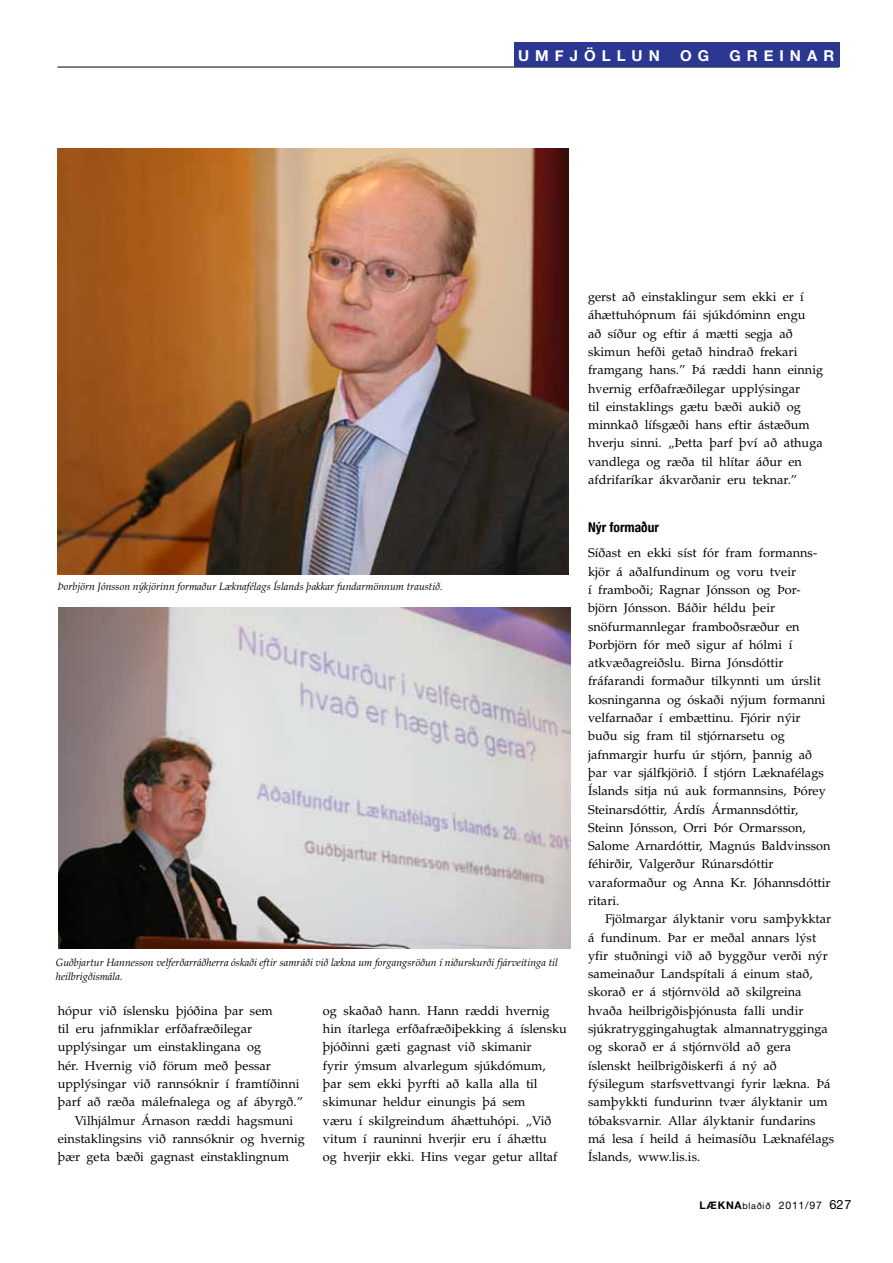
<style>
.page{position:relative;width:893px;height:1263px;background:#fff}
.page>*{position:absolute;margin:0;border:0;box-sizing:border-box;transform-origin:0 0}
.t1{font:700 15px "Helvetica Neue";letter-spacing:.4em;color:#fff}
.t2{font:700 condensed 13.5px "Helvetica Neue";color:#000}
.t3{font:12.75px/18.3px "Palatino";color:#000}
.t4{font:italic 10.5px/13.5px "Palatino";color:#000}
.t5{font:10.5px "Helvetica Neue";letter-spacing:.075em;color:#000}
.t6{font:700 10.5px "Helvetica Neue";color:#000}
.s1{font-size:9px}
.s2{font-size:12.75px}
</style>
<div class="page">
<hr style="left:57px;top:67px;width:782px;height:1px;background:#000">
<div style="left:514px;top:42px;width:325px;height:25px;background:#2c3791"></div>
<img style="left:58px;top:608px;width:513px;height:340px">
<img style="left:57px;top:148px;width:512px;height:426px">
<p class="t1" style="left:518px;top:46px;width:141px">UMFJÖLL UN</p>
<p class="t1" style="left:680px;top:46px;width:31px">O G</p>
<p class="t1" style="left:730px;top:46px;width:64px">GREINA</p>
<p class="t1" style="left:823px;top:46px;width:12px">R</p>
<p class="t4" style="left:57px;top:580px;width:387px">Þorbjörn Jónsson nýkjörinn formaður Læknafélags Íslands þakkar fundarmönnum traustið.</p>
<p class="t4" style="left:56px;top:956px;width:504px">Guðbjartur Hannesson velferðarráðherra óskaði eftir samráði við lækna um forgangsröðun í niðurskurði fjárveitinga til heilbrigðismála.</p>
<p class="t3" style="left:58px;top:1001px;width:216px">hópur við íslensku þjóðina þar sem</p>
<p class="t3" style="left:58px;top:1020px;width:196px">til eru jafnmiklar erfðafræðilegar</p>
<p class="t3" style="left:58px;top:1038px;width:205px">upplýsingar um einstaklingana og</p>
<p class="t3" style="left:58px;top:1056px;width:215px">hér. Hvernig við förum með þessar</p>
<p class="t3" style="left:58px;top:1075px;width:243px">upplýsingar við rannsóknir í framtíðinni</p>
<p class="t3" style="left:58px;top:1093px;width:247px">þarf að ræða málefnalega og af ábyrgð.”</p>
<p class="t3" style="left:75px;top:1111px;width:220px">Vilhjálmur Árnason ræddi hagsmuni</p>
<p class="t3" style="left:58px;top:1130px;width:249px">einstaklingsins við rannsóknir og hvernig</p>
<p class="t3" style="left:58px;top:1148px;width:233px">þær geta bæði gagnast einstaklingnum</p>
<p class="t3" style="left:323px;top:1001px;width:245px">og skaðað hann. Hann ræddi hvernig hin ítarlega erfðafræðiþekking á íslensku þjóðinni gæti gagnast við skimanir<br>fyrir ýmsum alvarlegum sjúkdómum, þar sem ekki þyrfti að kalla alla til skimunar heldur einungis þá sem<br>væru í skilgreindum áhættuhópi. „Við vitum í rauninni hverjir eru í áhættu<br>og hverjir ekki. Hins vegar getur alltaf</p>
<p class="t3" style="left:588px;top:288px;width:237px">gerst að einstaklingur sem ekki er í áhættuhópnum fái sjúkdóminn engu<br>að síður og eftir á mætti segja að skimun hefði getað hindrað frekari framgang hans.” Þá ræddi hann einnig hvernig erfðafræðilegar upplýsingar<br>til einstaklings gætu bæði aukið og minnkað lífsgæði hans eftir ástæðum hverju sinni. „Þetta þarf því að athuga vandlega og ræða til hlítar áður en afdrifaríkar ákvarðanir eru teknar.”</p>
<p class="t2" style="left:588px;top:519px;width:72px">Nýr formaður</p>
<p class="t3" style="left:588px;top:544px;width:244px">Síðast en ekki síst fór fram formanns&shy;kjör á aðalfundinum og voru tveir<br>í framboði; Ragnar Jónsson og Þor&shy;björn Jónsson. Báðir héldu þeir snöfurmannlegar framboðsræður en Þorbjörn fór með sigur af hólmi í atkvæðagreiðslu. Birna Jónsdóttir fráfarandi formaður tilkynnti um úrslit kosninganna og óskaði nýjum formanni velfarnaðar í embættinu. Fjórir nýir buðu sig fram til stjórnarsetu og jafnmargir hurfu úr stjórn, þannig að þar var sjálfkjörið. Í stjórn Læknafélags Íslands sitja nú auk formannsins, Þórey Steinarsdóttir, Árdís Ármannsdóttir, Steinn Jónsson, Orri Þór Ormarsson, Salome Arnardóttir, Magnús Baldvinsson féhirðir, Valgerður Rúnarsdóttir varaformaður og Anna Kr. Jóhannsdóttir ritari.</p>
<p class="t3" style="left:588px;top:910px;width:248px;text-indent:17px">Fjölmargar ályktanir voru samþykktar á fundinum. Þar er meðal annars lýst yfir stuðningi við að byggður verði nýr sameinaður Landspítali á einum stað, skorað er á stjórnvöld að skilgreina hvaða heilbrigðisþjónusta falli undir sjúkratryggingahugtak almannatrygginga og skorað er á stjórnvöld að gera íslenskt heilbrigðiskerfi á ný að fýsilegum starfsvettvangi fyrir lækna. Þá samþykkti fundurinn tvær ályktanir um tóbaksvarnir. Allar ályktanir fundarins má lesa í heild á heimasíðu Læknafélags Íslands, www.lis.is.</p>
<p class="t6" style="left:700px;top:1199px;width:10px">LÆKNA</p>
<p class="t5" style="left:743px;top:1199px;width:111px"><span class="s1">blaðið</span> 2011/97 <span class="s2">627</span></p>
</div>
